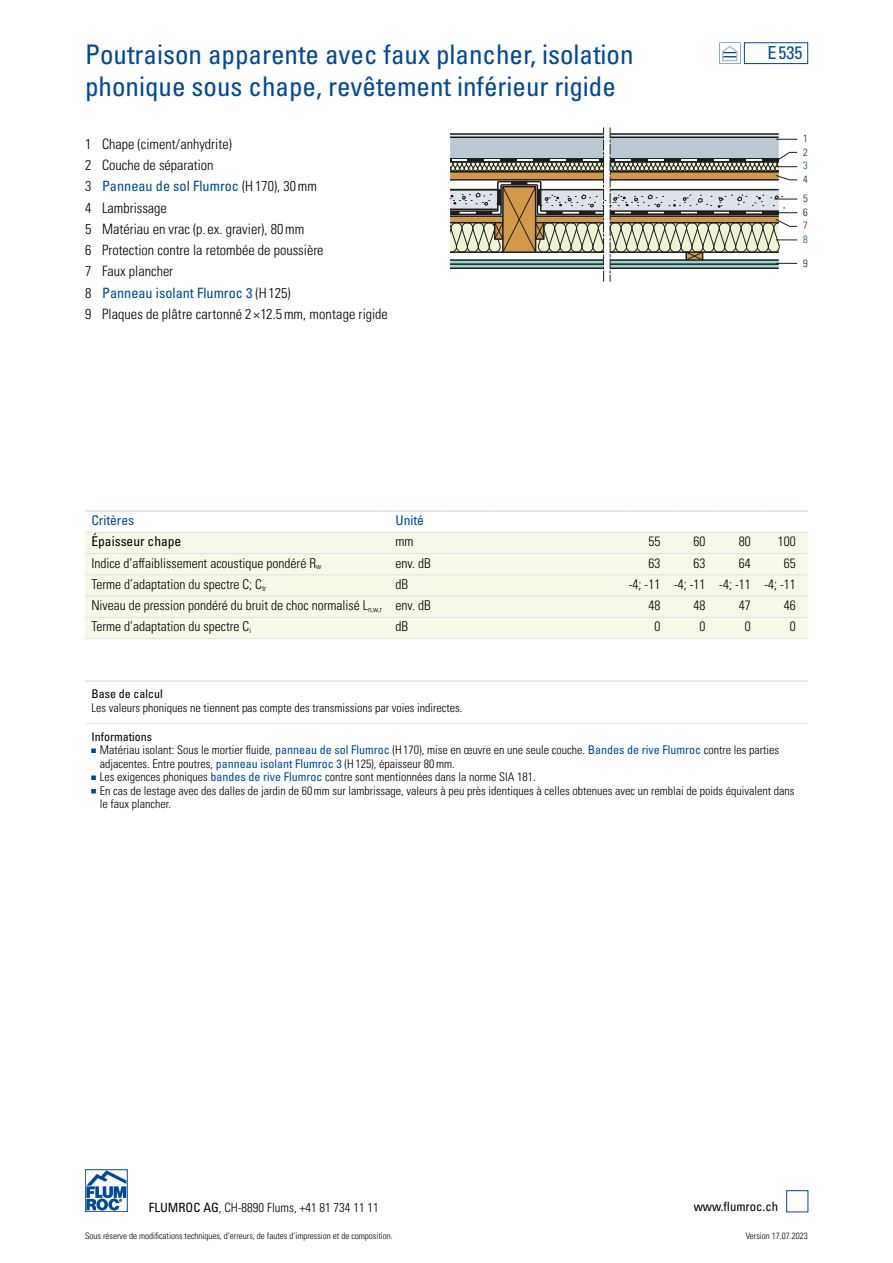
<style>
.page{position:relative;width:893px;height:1263px;background:#fff}
.page>*{position:absolute;margin:0;border:0;box-sizing:border-box;transform-origin:0 0}
.t1{font:condensed 27px/32.4px "Univers LT Pro";color:#004a99}
.t2{font:condensed 18px "Univers LT Pro";color:#004a99}
.t3{font:300 condensed 14.25px/21.3px "Univers LT Pro";color:#000}
.t4{font:300 condensed 13.5px "Univers LT Pro";color:#000}
.t5{font:condensed 13.5px "Univers LT Pro";color:#000}
.t6{font:condensed 13.5px "Univers LT Pro";color:#004a99}
.t7{font:300 condensed 12.75px "Univers LT Pro";color:#000}
.t8{font:condensed 12.75px "Univers LT Pro";color:#000}
.t9{font:300 condensed 12px/13.5px "Univers LT Pro";color:#000}
.t10{font:condensed 12px "Univers LT Pro";color:#000}
.t11{font:300 condensed 10.5px/13.5px "Univers LT Pro";color:#1d1e1c}
.t12{font:300 condensed 10.5px "Univers LT Pro";color:#004a99}
.t13{font:300 condensed 9px "Univers LT Pro";color:#000}
.s1{font-weight:400;color:#004a99}
.s2{font-weight:400}
</style>
<div class="page">
<div style="left:744px;top:43px;width:64px;height:21px;border:1px solid #004a99"></div>
<div style="left:85px;top:1169px;width:43px;height:43px;border:1px solid #004a99"></div>
<svg style="left:86px;top:1170px;width:40px;height:40px"></svg>
<div style="left:786px;top:1190px;width:22px;height:22px;border:1px solid #004a99"></div>
<svg style="left:719px;top:43px;width:21px;height:21px"></svg>
<svg style="left:450px;top:128px;width:348px;height:153px"></svg>
<hr style="left:85px;top:510px;width:293px;height:2px;background:#dce3e8">
<svg style="left:378px;top:510px;width:17px;height:2px"></svg>
<hr style="left:395px;top:510px;width:51px;height:2px;background:#dce3e8">
<hr style="left:446px;top:510px;width:46px;height:2px;background:#dce3e8">
<hr style="left:492px;top:510px;width:45px;height:2px;background:#dce3e8">
<hr style="left:537px;top:510px;width:45px;height:2px;background:#dce3e8">
<hr style="left:582px;top:510px;width:45px;height:2px;background:#dce3e8">
<hr style="left:627px;top:510px;width:45px;height:2px;background:#dce3e8">
<hr style="left:672px;top:510px;width:46px;height:2px;background:#dce3e8">
<hr style="left:718px;top:510px;width:45px;height:2px;background:#dce3e8">
<hr style="left:763px;top:510px;width:45px;height:2px;background:#dce3e8">
<hr style="left:85px;top:680px;width:293px;height:2px;background:#dce3e8">
<svg style="left:378px;top:680px;width:17px;height:2px"></svg>
<hr style="left:395px;top:680px;width:51px;height:2px;background:#dce3e8">
<hr style="left:446px;top:680px;width:46px;height:2px;background:#dce3e8">
<hr style="left:492px;top:680px;width:45px;height:2px;background:#dce3e8">
<hr style="left:537px;top:680px;width:45px;height:2px;background:#dce3e8">
<hr style="left:582px;top:680px;width:45px;height:2px;background:#dce3e8">
<hr style="left:627px;top:680px;width:45px;height:2px;background:#dce3e8">
<hr style="left:672px;top:680px;width:46px;height:2px;background:#dce3e8">
<hr style="left:718px;top:680px;width:45px;height:2px;background:#dce3e8">
<hr style="left:763px;top:680px;width:45px;height:2px;background:#dce3e8">
<hr style="left:85px;top:723px;width:293px;height:1px;background:#dce3e8">
<svg style="left:378px;top:723px;width:17px;height:1px"></svg>
<hr style="left:395px;top:723px;width:51px;height:1px;background:#dce3e8">
<hr style="left:446px;top:723px;width:46px;height:1px;background:#dce3e8">
<hr style="left:492px;top:723px;width:45px;height:1px;background:#dce3e8">
<hr style="left:537px;top:723px;width:45px;height:1px;background:#dce3e8">
<hr style="left:582px;top:723px;width:45px;height:1px;background:#dce3e8">
<hr style="left:627px;top:723px;width:45px;height:1px;background:#dce3e8">
<hr style="left:672px;top:723px;width:46px;height:1px;background:#dce3e8">
<hr style="left:718px;top:723px;width:45px;height:1px;background:#dce3e8">
<hr style="left:763px;top:723px;width:45px;height:1px;background:#dce3e8">
<div style="left:85px;top:532px;width:723px;height:107px;background:#f6f9e8"></div>
<hr style="left:582px;top:617px;width:45px;height:1px;background:#dce3e8">
<hr style="left:582px;top:553px;width:45px;height:1px;background:#dce3e8">
<hr style="left:582px;top:575px;width:45px;height:1px;background:#dce3e8">
<hr style="left:627px;top:553px;width:45px;height:1px;background:#dce3e8">
<hr style="left:672px;top:553px;width:46px;height:1px;background:#dce3e8">
<hr style="left:718px;top:553px;width:45px;height:1px;background:#dce3e8">
<hr style="left:763px;top:553px;width:45px;height:1px;background:#dce3e8">
<hr style="left:627px;top:575px;width:45px;height:1px;background:#dce3e8">
<hr style="left:672px;top:575px;width:46px;height:1px;background:#dce3e8">
<hr style="left:718px;top:575px;width:45px;height:1px;background:#dce3e8">
<hr style="left:763px;top:575px;width:45px;height:1px;background:#dce3e8">
<hr style="left:627px;top:596px;width:45px;height:1px;background:#dce3e8">
<hr style="left:672px;top:596px;width:46px;height:1px;background:#dce3e8">
<hr style="left:718px;top:596px;width:45px;height:1px;background:#dce3e8">
<hr style="left:763px;top:596px;width:45px;height:1px;background:#dce3e8">
<hr style="left:627px;top:617px;width:45px;height:1px;background:#dce3e8">
<hr style="left:672px;top:617px;width:46px;height:1px;background:#dce3e8">
<hr style="left:718px;top:617px;width:45px;height:1px;background:#dce3e8">
<hr style="left:763px;top:617px;width:45px;height:1px;background:#dce3e8">
<svg style="left:91px;top:749px;width:5px;height:4px"></svg>
<svg style="left:91px;top:776px;width:5px;height:4px"></svg>
<svg style="left:91px;top:789px;width:5px;height:4px"></svg>
<h1 class="t1" style="left:85px;top:37px;width:550px">Poutraison apparente avec faux plancher, isolation phonique sous chape, revêtement inférieur rigide</h1>
<p class="t3" style="left:85px;top:132px;width:304px">1 Chape (ciment/anhydrite)<br>2 Couche de séparation<br>3 <span class="s1">Panneau de sol Flumroc</span> (H170), 30mm<br>4 Lambrissage<br>5 Matériau en vrac (p. ex. gravier), 80mm<br>6 Protection contre la retombée de poussière<br>7 Faux plancher<br>8 <span class="s1">Panneau isolant Flumroc 3</span> (H125)<br>9 Plaques de plâtre cartonné 2 ×12.5mm, montage rigide</p>
<h2 class="t2" style="left:767px;top:41px;width:37px">E 535</h2>
<p class="t11" style="left:803px;top:131px;width:6px">1<br>2</p>
<p class="t12" style="left:803px;top:158px;width:6px">3</p>
<p class="t11" style="left:803px;top:169px;width:6px;line-height:19.5px">4<br>5</p>
<p class="t11" style="left:803px;top:205px;width:6px">6<br>7</p>
<p class="t12" style="left:803px;top:232px;width:6px">8</p>
<p class="t11" style="left:803px;top:256px;width:6px">9</p>
<p class="t6" style="left:91px;top:512px;width:44px">Critères</p>
<p class="t6" style="left:395px;top:512px;width:30px">Unité</p>
<p class="t5" style="left:91px;top:533px;width:91px">Épaisseur chape</p>
<p class="t4" style="left:395px;top:532px;width:20px">mm</p>
<p class="t4" style="left:648px;top:532px;width:13px">55</p>
<p class="t4" style="left:694px;top:532px;width:13px">60</p>
<p class="t4" style="left:739px;top:532px;width:13px">80</p>
<p class="t4" style="left:778px;top:532px;width:19px">100</p>
<p class="t4" style="left:91px;top:554px;width:231px">Indice d’affaiblissement acoustique pondéré R<sub>w</sub></p>
<p class="t4" style="left:395px;top:554px;width:37px">env. dB</p>
<p class="t4" style="left:648px;top:554px;width:13px">63</p>
<p class="t4" style="left:694px;top:554px;width:13px">63</p>
<p class="t4" style="left:739px;top:554px;width:13px">64</p>
<p class="t4" style="left:784px;top:554px;width:13px">65</p>
<p class="t4" style="left:91px;top:575px;width:177px">Terme d’adaptation du spectre C; C<sub>tr</sub></p>
<p class="t4" style="left:395px;top:575px;width:14px">dB</p>
<p class="t4" style="left:629px;top:575px;width:168px">-4; -11 -4; -11 -4; -11 -4; -11</p>
<p class="t4" style="left:91px;top:596px;width:341px">Niveau de pression pondéré du bruit de choc normalisé L<sub>n,w,r</sub> env. dB</p>
<p class="t4" style="left:648px;top:596px;width:13px">48</p>
<p class="t4" style="left:694px;top:596px;width:13px">48</p>
<p class="t4" style="left:739px;top:596px;width:13px">47</p>
<p class="t4" style="left:784px;top:596px;width:13px">46</p>
<p class="t4" style="left:91px;top:617px;width:161px">Terme d’adaptation du spectre C<sub>i</sub></p>
<p class="t4" style="left:395px;top:617px;width:14px">dB</p>
<p class="t4" style="left:654px;top:617px;width:7px">0</p>
<p class="t4" style="left:700px;top:617px;width:7px">0</p>
<p class="t4" style="left:745px;top:617px;width:7px">0</p>
<p class="t4" style="left:790px;top:617px;width:7px">0</p>
<p class="t10" style="left:91px;top:686px;width:73px">Base de calcul</p>
<p class="t9" style="left:91px;top:700px;width:373px">Les valeurs phoniques ne tiennent pas compte des transmissions par voies indirectes.</p>
<p class="t9" style="left:100px;top:729px;width:696px;text-indent:-8px"><span class="s2">Informations<br></span>Matériau isolant: Sous le mortier fluide, <span class="s1">panneau de sol Flumroc</span> (H170), mise en œuvre en une seule couche. <span class="s1">Bandes de rive Flumroc</span> contre les parties adjacentes. Entre poutres, <span class="s1">panneau isolant Flumroc 3</span> (H125), épaisseur 80mm.<br>Les exigences phoniques <span class="s1">bandes de rive Flumroc</span> contre sont mentionnées dans la norme SIA 181.<br>En cas de lestage avec des dalles de jardin de 60mm sur lambrissage, valeurs à peu près identiques à celles obtenues avec un remblai de poids équivalent dans le faux plancher.</p>
<p class="t7" style="left:149px;top:1199px;width:232px"><span class="s2">FLUMROC AG</span>, CH-8890 Flums, +41 81 734 11 11</p>
<p class="t8" style="left:694px;top:1198px;width:86px">www.flumroc.ch</p>
<p class="t13" style="left:85px;top:1230px;width:309px">Sous réserve de modifications techniques, d‘erreurs, de fautes d‘impression et de composition.</p>
<p class="t13" style="left:746px;top:1230px;width:64px">Version 17.07.2023</p>
</div>
